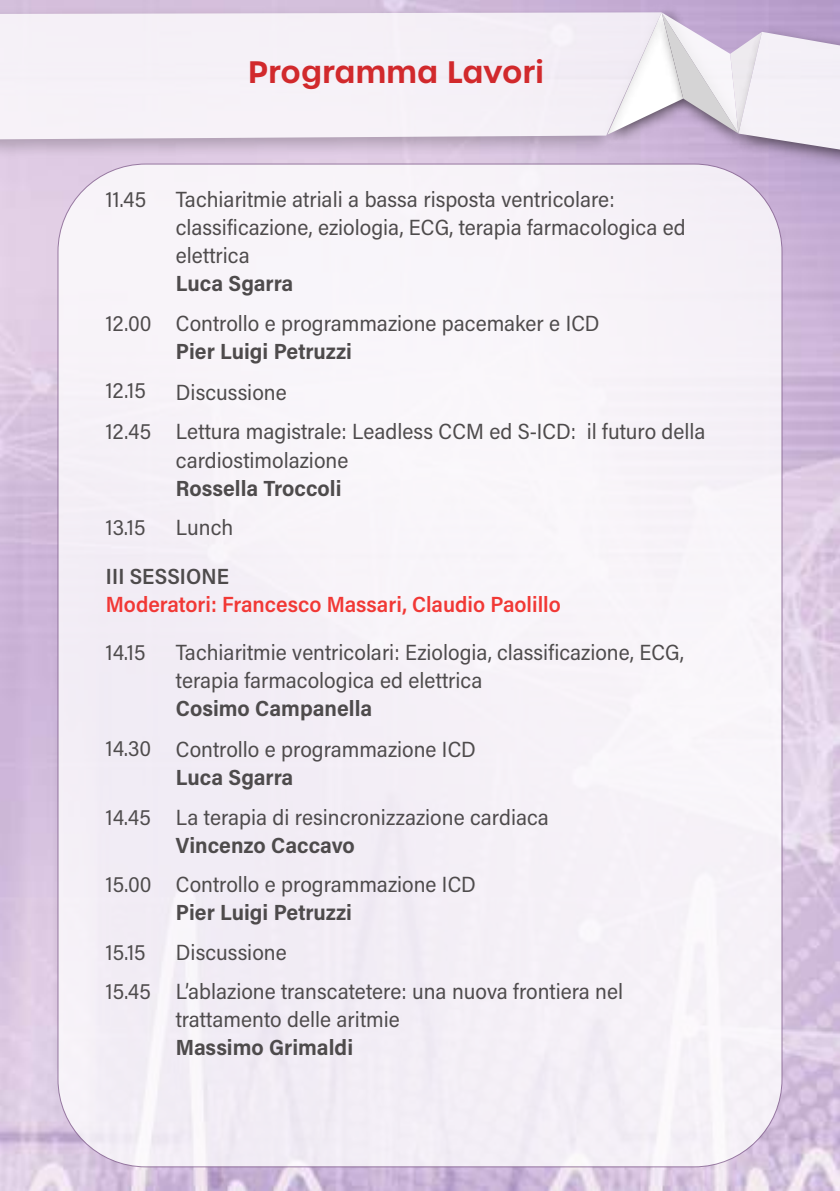
<style>
.page{position:relative;width:840px;height:1191px;background:#fff}
.page>*{position:absolute;margin:0;border:0;box-sizing:border-box;transform-origin:0 0}
.t1{font:600 30px "Urbane";letter-spacing:.01em;color:#d1292c}
.t2{font:22px/28px "Acumin Pro Semi Cond";color:#4e4b4c}
.t3{font:700 22px "Acumin Pro Semi Cond";color:#4e4b4c}
.t4{font:600 22px "Acumin Pro Semi Cond";color:#f13835}
.t5{font:600 22px "Acumin Pro Semi Cond";letter-spacing:.005em;color:#4e4b4c}
</style>
<div class="page">
<img style="left:0;top:0;width:839px;height:1191px">
<div style="left:58px;top:164px;width:723px;height:1002px;background:#f6f1f8;border-radius:88px"></div>
<img style="left:672px;top:1px;width:89px;height:11px">
<img style="left:726px;top:166px;width:113px;height:23px">
<svg style="left:607px;top:12px;width:232px;height:154px"></svg>
<img style="left:0;top:1px;width:672px;height:162px">
<svg style="left:0;top:12px;width:661px;height:128px;fill:#f5f0f7"></svg>
<h1 class="t1" style="left:248px;top:52px;width:297px">Programma Lavori</h1>
<p class="t2" style="left:106px;top:184px;width:42px">11.45</p>
<p class="t2" style="left:176px;top:184px;width:511px">Tachiaritmie atriali a bassa risposta ventricolare: classificazione, eziologia, ECG, terapia farmacologica ed elettrica</p>
<p class="t3" style="left:176px;top:268px;width:119px">Luca Sgarra</p>
<p class="t2" style="left:106px;top:308px;width:495px">12.00 Controllo e programmazione pacemaker e ICD</p>
<p class="t3" style="left:176px;top:335px;width:178px">Pier Luigi Petruzzi</p>
<p class="t2" style="left:106px;top:376px;width:41px">12.15</p>
<p class="t2" style="left:106px;top:371px;width:601px;line-height:39.6px;text-indent:70px">Discussione<br>12.45 Lettura magistrale: Leadless CCM ed S-ICD: il futuro della</p>
<p class="t2" style="left:176px;top:445px;width:174px">cardiostimolazione</p>
<p class="t3" style="left:176px;top:473px;width:167px">Rossella Troccoli</p>
<p class="t2" style="left:106px;top:513px;width:41px">13.15</p>
<p class="t2" style="left:176px;top:513px;width:59px">Lunch</p>
<p class="t5" style="left:106px;top:561px;width:125px">III SESSIONE</p>
<p class="t4" style="left:106px;top:589px;width:456px">Moderatori: Francesco Massari, Claudio Paolillo</p>
<p class="t2" style="left:106px;top:637px;width:41px">14.15</p>
<p class="t2" style="left:176px;top:636px;width:509px;line-height:28.8px">Tachiaritmie ventricolari: Eziologia, classificazione, ECG, terapia farmacologica ed elettrica</p>
<p class="t3" style="left:176px;top:693px;width:198px">Cosimo Campanella</p>
<p class="t2" style="left:106px;top:734px;width:371px">14.30 Controllo e programmazione ICD</p>
<p class="t3" style="left:176px;top:762px;width:119px">Luca Sgarra</p>
<p class="t2" style="left:106px;top:802px;width:444px">14.45 La terapia di resincronizzazione cardiaca</p>
<p class="t3" style="left:176px;top:829px;width:180px">Vincenzo Caccavo</p>
<p class="t2" style="left:106px;top:869px;width:371px">15.00 Controllo e programmazione ICD</p>
<p class="t3" style="left:176px;top:897px;width:178px">Pier Luigi Petruzzi</p>
<p class="t2" style="left:106px;top:937px;width:41px">15.15</p>
<p class="t2" style="left:106px;top:931px;width:518px;line-height:39.6px;text-indent:70px">Discussione<br>15.45 L’ablazione transcatetere: una nuova frontiera nel</p>
<p class="t2" style="left:176px;top:1004px;width:225px">trattamento delle aritmie</p>
<p class="t3" style="left:176px;top:1032px;width:179px">Massimo Grimaldi</p>
</div>
